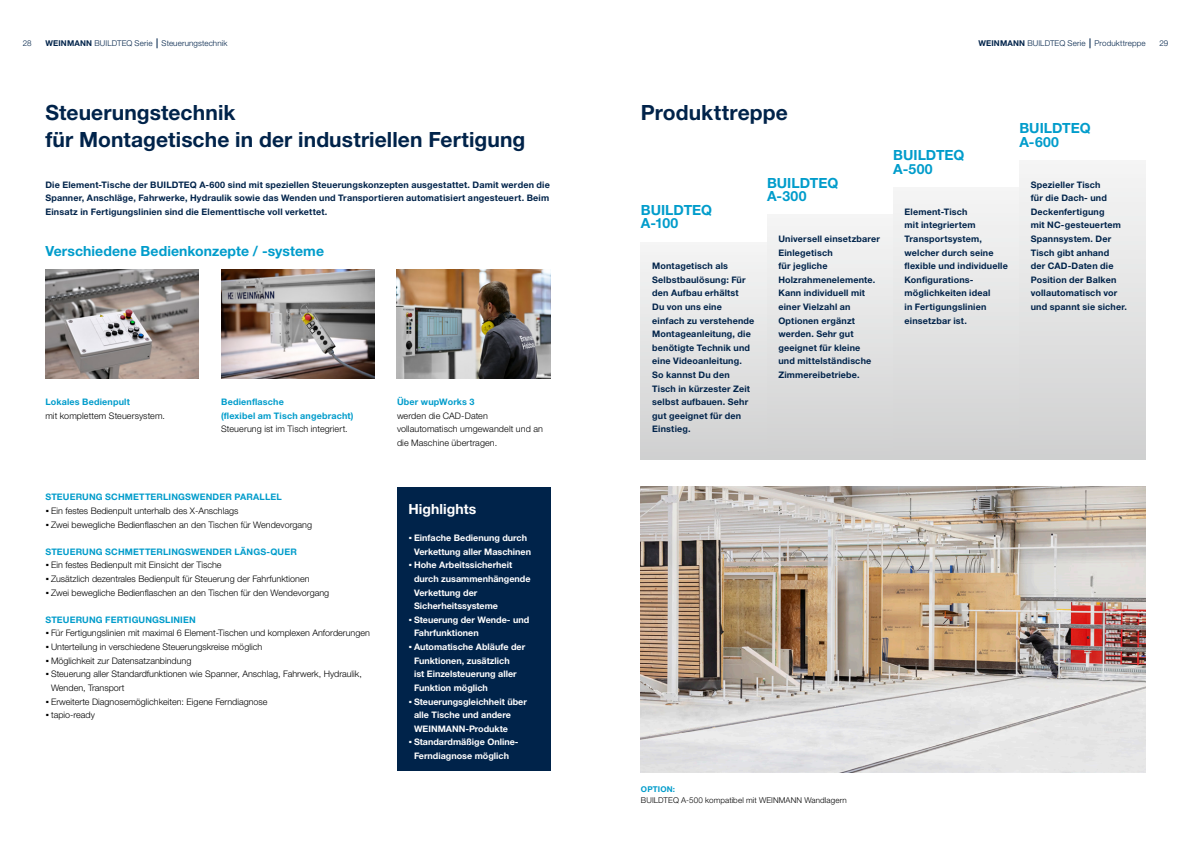
<style>
.page{position:relative;width:1191px;height:842px;background:#fff}
.page>*{position:absolute;margin:0;border:0;box-sizing:border-box;transform-origin:0 0}
.Headline_21pt_25_2_black{font:700 21px/27.2px "Helvetica Neue LTW1 G";letter-spacing:.005em;color:#00234a}
.Grafik_14Pt_13_6_light_Headline_blue{font:700 14px "Helvetica Neue LTW1 G";letter-spacing:-.005em;color:#009ccb}
.Grafik_14Pt_13_6_light_Headline_blueligh{font:700 14px "Helvetica Neue LTW1 G";letter-spacing:.005em;color:#009ccb}
.Grafik_14Pt_13_6_light_Headline_white{font:700 14px "Helvetica Neue LTW1 G";letter-spacing:.005em;color:#fff}
.Text_9pt_13_6_light_black{font:700 9px/13.6px "Helvetica Neue LTW1 G";letter-spacing:.02em;color:#00234a}
.Text_9pt_13_6_light_black-2{font:300 9px/13.6px "Helvetica Neue LTW1 G";color:#000}
.t1{font:700 9px/13.6px "Helvetica Neue LTW1 G";color:#fff}
.Text_9pt_13_6_light_black-3{font:700 9px "Helvetica Neue LTW1 G";letter-spacing:.015em;color:#009ccb}
.Text_Bild_8Pt_11_5pt_light_black{font:300 8px "Helvetica Neue LTW1 G";letter-spacing:.015em;color:#000}
._01_Musterseiten_Rubriken_Pagina_links{font:300 8px "Helvetica Neue LTW1 G";letter-spacing:.015em;color:#00234a}
._01_Musterseiten_Rubriken_Pagina_rechts{font:300 8px "Helvetica Neue LTW1 G";letter-spacing:.015em;color:#00234a}
.Text_Bild_8Pt_11_5pt_light_black-2{font:700 8px "Helvetica Neue LTW1 G";letter-spacing:.02em;color:#009ccb}
.s1{font-weight:700}
.s2{font-weight:700;font-size:14px}
.s3{font-size:14px}
</style>
<div class="page">
<img style="left:221px;top:269px;width:153px;height:109px">
<img style="left:397px;top:269px;width:153px;height:109px">
<img style="left:45px;top:269px;width:153px;height:109px">
<img style="left:641px;top:487px;width:504px;height:285px">
<div style="left:641px;top:242px;width:189px;height:217px;background:linear-gradient(to bottom,#f5f5f5,#d0d0d0)"></div>
<div style="left:767px;top:215px;width:189px;height:244px;background:linear-gradient(to bottom,#f5f5f5,#d0d0d1)"></div>
<div style="left:893px;top:188px;width:189px;height:271px;background:linear-gradient(to bottom,#f5f5f5,#d0d0d0)"></div>
<div style="left:1019px;top:160px;width:126px;height:299px;background:linear-gradient(to bottom,#f5f6f5,#d0d0d0)"></div>
<div style="left:397px;top:487px;width:153px;height:283px;background:#00234a"></div>
<p class="_01_Musterseiten_Rubriken_Pagina_links" style="left:45px;top:39px;width:183px"><span class="s1">WEINMANN</span> BUILDTEQ Serie Steuerungstechnik</p>
<p class="_01_Musterseiten_Rubriken_Pagina_rechts" style="left:978px;top:39px;width:169px"><span class="s1">WEINMANN</span> BUILDTEQ Serie Produkttreppe</p>
<p class="_01_Musterseiten_Rubriken_Pagina_links" style="left:23px;top:39px;width:10px">28</p>
<p class="_01_Musterseiten_Rubriken_Pagina_links" style="left:1159px;top:39px;width:10px">29</p>
<p class="Headline_21pt_25_2_black" style="left:45px;top:98px;width:481px">Steuerungstechnik<br>für Montagetische in der industriellen Fertigung</p>
<p class="Headline_21pt_25_2_black" style="left:641px;top:98px;width:149px">Produkttreppe</p>
<p class="Text_9pt_13_6_light_black" style="left:45px;top:178px;width:506px;text-align:justify">Die Element-Tische der BUILDTEQ A-600 sind mit speziellen Steuerungskonzepten ausgestattet. Damit werden die Spanner, Anschläge, Fahrwerke, Hydraulik sowie das Wenden und Transportieren automatisiert angesteuert. Beim Einsatz in Fertigungslinien sind die Elementtische voll verkettet.</p>
<p class="Grafik_14Pt_13_6_light_Headline_blueligh" style="left:45px;top:242px;width:280px">Verschiedene Bedienkonzepte / -systeme</p>
<p class="Text_9pt_13_6_light_black-3" style="left:45px;top:396px;width:86px">Lokales Bedienpult</p>
<p class="Text_9pt_13_6_light_black-2" style="left:45px;top:409px;width:121px">mit komplettem Steuersystem.</p>
<p class="Text_9pt_13_6_light_black-3" style="left:221px;top:396px;width:64px">Bedienflasche</p>
<p class="Text_9pt_13_6_light_black-3" style="left:221px;top:410px;width:134px">(flexibel am Tisch angebracht)</p>
<p class="Text_9pt_13_6_light_black-2" style="left:221px;top:422px;width:128px">Steuerung ist im Tisch integriert.</p>
<p class="Text_9pt_13_6_light_black-3" style="left:397px;top:396px;width:79px">Über wupWorks 3</p>
<p class="Text_9pt_13_6_light_black-2" style="left:397px;top:409px;width:148px">werden die CAD-Daten vollautomatisch umgewandelt und an die Maschine übertragen.</p>
<p class="Grafik_14Pt_13_6_light_Headline_blue" style="left:641px;top:201px;width:73px">BUILDTEQ</p>
<p class="Grafik_14Pt_13_6_light_Headline_blue" style="left:641px;top:215px;width:39px">A-100</p>
<p class="Text_9pt_13_6_light_black" style="left:652px;top:259px;width:104px">Montagetisch als<br>Selbstbaulösung: Für den Aufbau erhältst<br>Du von uns eine einfach zu verstehende<br>Montageanleitung, die benötigte Technik und eine Videoanleitung.<br>So kannst Du den<br>Tisch in kürzester Zeit selbst aufbauen. Sehr gut geeignet für den<br>Einstieg.</p>
<p class="Grafik_14Pt_13_6_light_Headline_blue" style="left:767px;top:174px;width:73px">BUILDTEQ</p>
<p class="Grafik_14Pt_13_6_light_Headline_blue" style="left:767px;top:188px;width:41px">A-300</p>
<p class="Text_9pt_13_6_light_black" style="left:778px;top:232px;width:103px">Universell einsetzbarer<br>Einlegetisch<br>für jegliche<br>Holzrahmenelemente.<br>Kann individuell mit einer Vielzahl an<br>Optionen ergänzt werden. Sehr gut geeignet für kleine<br>und mittelständische<br>Zimmereibetriebe.</p>
<p class="Grafik_14Pt_13_6_light_Headline_blue" style="left:893px;top:147px;width:73px">BUILDTEQ</p>
<p class="Grafik_14Pt_13_6_light_Headline_blue" style="left:893px;top:160px;width:41px">A-500</p>
<p class="Text_9pt_13_6_light_black" style="left:904px;top:205px;width:105px">Element-Tisch<br>mit integriertem<br>Transportsystem, welcher durch seine flexible und individuelle<br>Konfigurations&shy;möglichkeiten ideal<br>in Fertigungslinien einsetzbar ist.</p>
<p class="Grafik_14Pt_13_6_light_Headline_blue" style="left:1019px;top:120px;width:73px">BUILDTEQ</p>
<p class="Grafik_14Pt_13_6_light_Headline_blue" style="left:1019px;top:133px;width:41px">A-600</p>
<p class="Text_9pt_13_6_light_black" style="left:1030px;top:178px;width:98px">Spezieller Tisch<br>für die Dach- und<br>Deckenfertigung<br>mit NC-gesteuertem<br>Spannsystem. Der<br>Tisch gibt anhand<br>der CAD-Daten die<br>Position der Balken vollautomatisch vor und spannt sie sicher.</p>
<p class="Text_9pt_13_6_light_black-3" style="left:45px;top:492px;width:238px">STEUERUNG SCHMETTERLINGSWENDER PARALLEL</p>
<p class="Text_9pt_13_6_light_black-2" style="left:45px;top:504px;width:194px"><span class="s2">·</span> Ein festes Bedienpult unterhalb des X-Anschlags</p>
<p class="Text_9pt_13_6_light_black-2" style="left:45px;top:518px;width:268px"><span class="s2">·</span> Zwei bewegliche Bedienflaschen an den Tischen für Wendevorgang</p>
<p class="Text_9pt_13_6_light_black-3" style="left:45px;top:546px;width:253px">STEUERUNG SCHMETTERLINGSWENDER LÄNGS-QUER</p>
<p class="Text_9pt_13_6_light_black-2" style="left:45px;top:558px;width:178px"><span class="s2">·</span> Ein festes Bedienpult mit Einsicht der Tische</p>
<p class="Text_9pt_13_6_light_black-2" style="left:45px;top:572px;width:266px"><span class="s2">·</span> Zusätzlich dezentrales Bedienpult für Steuerung der Fahrfunktionen</p>
<p class="Text_9pt_13_6_light_black-2" style="left:45px;top:586px;width:285px"><span class="s2">·</span> Zwei bewegliche Bedienflaschen an den Tischen für den Wendevorgang</p>
<p class="Text_9pt_13_6_light_black-3" style="left:45px;top:614px;width:152px">STEUERUNG FERTIGUNGSLINIEN</p>
<p class="Text_9pt_13_6_light_black-2" style="left:45px;top:626px;width:326px"><span class="s2">·</span> Für Fertigungslinien mit maximal 6 Element-Tischen und komplexen Anforderungen</p>
<p class="Text_9pt_13_6_light_black-2" style="left:45px;top:640px;width:218px"><span class="s2">·</span> Unterteilung in verschiedene Steuerungskreise möglich</p>
<p class="Text_9pt_13_6_light_black-2" style="left:45px;top:654px;width:148px"><span class="s2">·</span> Möglichkeit zur Datensatzanbindung</p>
<p class="Text_9pt_13_6_light_black-2" style="left:51px;top:667px;width:312px;text-indent:-6px"><span class="s2">·</span> Steuerung aller Standardfunktionen wie Spanner, Anschlag, Fahrwerk, Hydraulik,<br>Wenden, Transport</p>
<p class="Text_9pt_13_6_light_black-2" style="left:45px;top:694px;width:224px"><span class="s2">·</span> Erweiterte Diagnosemöglichkeiten: Eigene Ferndiagnose</p>
<p class="Text_9pt_13_6_light_black-2" style="left:45px;top:708px;width:51px"><span class="s2">·</span> tapio-ready</p>
<p class="Grafik_14Pt_13_6_light_Headline_white" style="left:408px;top:500px;width:70px">Highlights</p>
<p class="t1" style="left:414px;top:531px;width:119px;text-indent:-6px"><span class="s3">·</span> Einfache Bedienung durch<br>Verkettung aller Maschinen</p>
<p class="t1" style="left:414px;top:558px;width:118px;text-indent:-6px"><span class="s3">·</span> Hohe Arbeitssicherheit durch zusammenhängende<br>Verkettung der<br>Sicherheitssysteme</p>
<p class="t1" style="left:414px;top:613px;width:117px;text-indent:-6px"><span class="s3">·</span> Steuerung der Wende- und<br>Fahrfunktionen</p>
<p class="t1" style="left:414px;top:640px;width:113px;text-indent:-6px"><span class="s3">·</span> Automatische Abläufe der<br>Funktionen, zusätzlich<br>ist Einzelsteuerung aller<br>Funktion möglich</p>
<p class="t1" style="left:414px;top:694px;width:114px;text-indent:-6px"><span class="s3">·</span> Steuerungsgleichheit über alle Tische und andere<br>WEINMANN-Produkte</p>
<p class="t1" style="left:408px;top:735px;width:112px;text-align:center"><span class="s3">·</span> Standardmäßige Online-<br>Ferndiagnose möglich</p>
<p class="Text_Bild_8Pt_11_5pt_light_black-2" style="left:641px;top:784px;width:36px">OPTION:</p>
<p class="Text_Bild_8Pt_11_5pt_light_black" style="left:641px;top:795px;width:207px">BUILDTEQ A-500 kompatibel mit WEINMANN Wandlagern</p>
</div>
